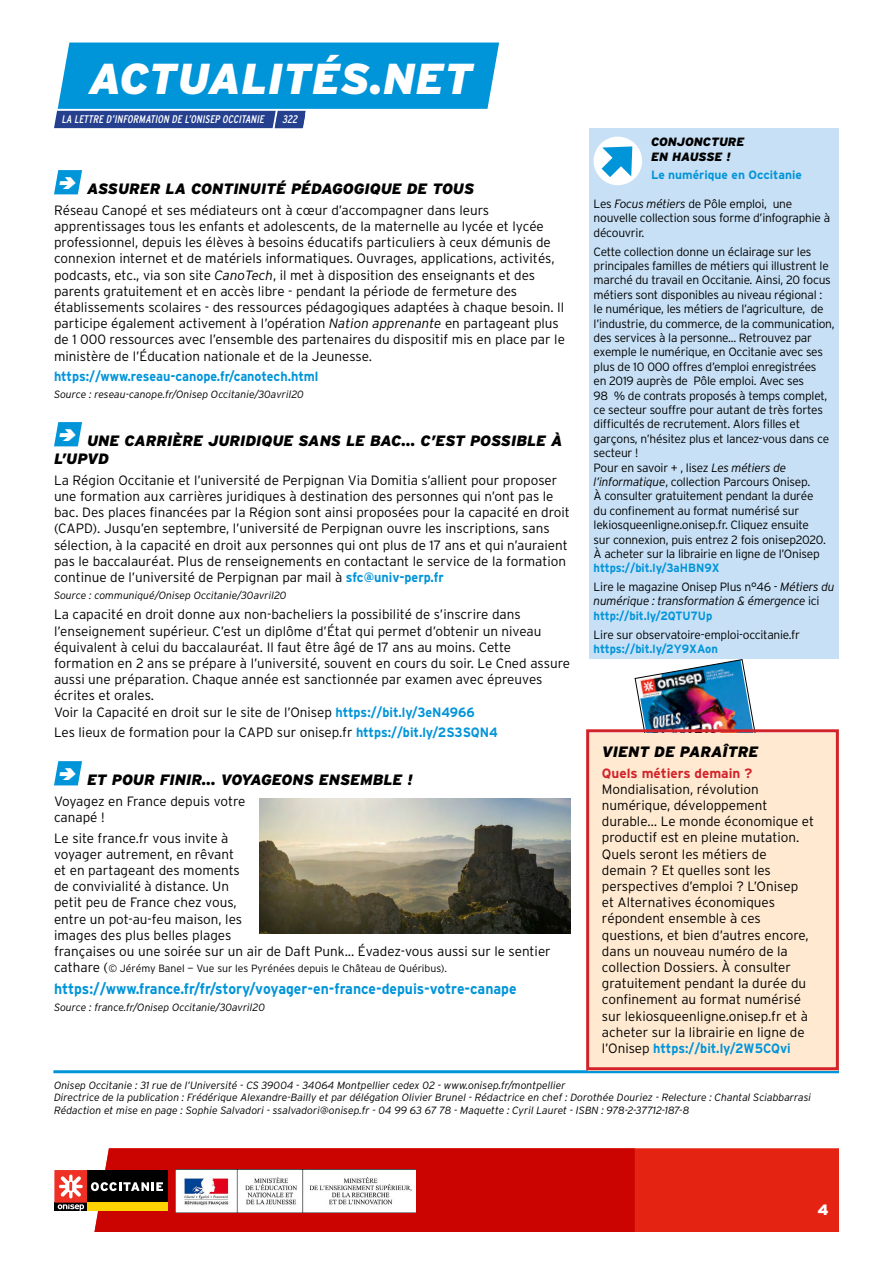
<style>
.page{position:relative;width:893px;height:1263px;background:#fff}
.page>*{position:absolute;margin:0;border:0;box-sizing:border-box;transform-origin:0 0}
.t1{font:italic 900 43.2px "Interstate";color:#fff}
.t2{font:italic 900 15px/18px "Interstate";color:#000}
.t3{font:700 15px "Interstate";color:#0094d9;scale:.93 1}
.t4{font:900 15px "Interstate";color:#fff}
.t5{font:300 13.5px/16.2px "Interstate";color:#000}
.t6{font:700 13.5px "Interstate";color:#0094d9;scale:.93 1}
.t7{font:700 13.5px "Interstate";color:#d2232a}
.t8{font:300 12px/14.4px "Interstate";letter-spacing:-.02em;color:#000}
.t9{font:italic 300 12px/14.4px "Interstate";letter-spacing:-.02em;color:#000}
.t10{font:700 12px "Interstate";color:#0094d9}
.t11{font:700 12px "Interstate";color:#0094d9;scale:.93 1}
.t12{font:italic 900 12px/14.4px "Interstate";color:#000}
.t13{font:italic condensed 11.1px "Interstate";color:#fff}
.t14{font:italic 300 10.5px/12.6px "Interstate";color:#000}
.t15{font:300 10.5px "Interstate";color:#000}
.s1{font-style:italic}
.s2{font-weight:700;color:#0094d9}
.s3{font-size:13.5px}
.s4{font-style:normal}
.s5{font-weight:700;font-style:normal;color:#0094d9}
</style>
<div class="page">
<svg style="left:54px;top:43px;width:445px;height:85px;background:#2799d5"></svg>
<hr style="left:53px;top:1070px;width:786px;height:3px;background:#0094d9">
<div style="left:589px;top:128px;width:250px;height:530px;background:#c7e0f5"></div>
<div style="left:594px;top:137px;width:48px;height:48px;background:#fff;border-radius:50%"></div>
<svg style="left:593px;top:139px;width:47px;height:46px"></svg>
<img style="left:634px;top:659px;width:121px;height:70px">
<div style="left:588px;top:733px;width:249px;height:337px;background:#ffead1"></div>
<div style="left:586px;top:729px;width:253px;height:341px;border:3px solid #d2232a"></div>
<svg style="left:94px;top:1148px;width:745px;height:84px;background:#d3120a"></svg>
<svg style="left:55px;top:1203px;width:32px;height:8px"></svg>
<div style="left:87px;top:1170px;width:81px;height:33px;background:#000"></div>
<div style="left:87px;top:1203px;width:81px;height:8px;background:#ffd400"></div>
<div style="left:55px;top:1170px;width:32px;height:33px;background:#ee3124"></div>
<svg style="left:59px;top:1174px;width:24px;height:24px"></svg>
<svg style="left:58px;top:1204px;width:26px;height:7px"></svg>
<svg style="left:91px;top:1182px;width:72px;height:9px"></svg>
<img style="left:175px;top:1170px;width:241px;height:42px">
<img style="left:260px;top:798px;width:310px;height:136px">
<svg style="left:54px;top:170px;width:28px;height:24px"></svg>
<svg style="left:54px;top:422px;width:28px;height:24px"></svg>
<svg style="left:54px;top:761px;width:28px;height:24px"></svg>
<h1 class="t1" style="left:89px;top:53px;width:386px">ACTUALITÉS.NET</h1>
<p class="t13" style="left:62px;top:113px;width:183px">LA LETTRE D’INFORMATION DE L’ONISEP OCCITANIE</p>
<p class="t13" style="left:282px;top:113px;width:19px">322</p>
<p class="t2" style="left:87px;top:180px;width:389px">ASSURER LA CONTINUITÉ PÉDAGOGIQUE DE TOUS</p>
<p class="t5" style="left:54px;top:202px;width:512px">Réseau Canopé et ses médiateurs ont à cœur d’accompagner dans leurs apprentissages tous les enfants et adolescents, de la maternelle au lycée et lycée professionnel, depuis les élèves à besoins éducatifs particuliers à ceux démunis de connexion internet et de matériels informatiques. Ouvrages, applications, activités, podcasts, etc., via son site <span class="s1">CanoTech</span>, il met à disposition des enseignants et des parents gratuitement et en accès libre - pendant la période de fermeture des établissements scolaires - des ressources pédagogiques adaptées à chaque besoin. Il participe également activement à l’opération <span class="s1">Nation apprenante</span> en partageant plus de 1 000 ressources avec l’ensemble des partenaires du dispositif mis en place par le ministère de l’Éducation nationale et de la Jeunesse.</p>
<p class="t6" style="left:54px;top:368px;width:286px">https://www.reseau-canope.fr/canotech.html</p>
<p class="t14" style="left:54px;top:388px;width:251px">Source : reseau-canope.fr/Onisep Occitanie/30avril20</p>
<p class="t2" style="left:54px;top:432px;width:510px;text-indent:33px">UNE CARRIÈRE JURIDIQUE SANS LE BAC... C’EST POSSIBLE À<br>L’UPVD</p>
<p class="t5" style="left:54px;top:472px;width:517px">La Région Occitanie et l’université de Perpignan Via Domitia s’allient pour proposer une formation aux carrières juridiques à destination des personnes qui n’ont pas le bac. Des places financées par la Région sont ainsi proposées pour la capacité en droit (CAPD). Jusqu’en septembre, l’université de Perpignan ouvre les inscriptions, sans sélection, à la capacité en droit aux personnes qui ont plus de 17 ans et qui n’auraient pas le baccalauréat. Plus de renseignements en contactant le service de la formation continue de l’université de Perpignan par mail à <span class="s2">sfc@univ-perp.fr</span></p>
<p class="t14" style="left:54px;top:589px;width:234px">Source : communiqué/Onisep Occitanie/30avril20</p>
<p class="t5" style="left:54px;top:606px;width:518px">La capacité en droit donne aux non-bacheliers la possibilité de s’inscrire dans l’enseignement supérieur. C’est un diplôme d’État qui permet d’obtenir un niveau équivalent à celui du baccalauréat. Il faut être âgé de 17 ans au moins. Cette formation en 2 ans se prépare à l’université, souvent en cours du soir. Le Cned assure aussi une préparation. Chaque année est sanctionnée par examen avec épreuves écrites et orales.<br>Voir la Capacité en droit sur le site de l’Onisep <span class="s2">https://bit.ly/3eN4966</span></p>
<p class="t5" style="left:54px;top:724px;width:446px">Les lieux de formation pour la CAPD sur onisep.fr <span class="s2">https://bit.ly/2S3SQN4</span></p>
<p class="t2" style="left:87px;top:771px;width:327px">ET POUR FINIR... VOYAGEONS ENSEMBLE !</p>
<p class="t5" style="left:54px;top:793px;width:193px">Voyagez en France depuis votre canapé !</p>
<p class="t5" style="left:54px;top:829px;width:498px">Le site france.fr vous invite à<br>voyager autrement, en rêvant<br>et en partageant des moments<br>de convivialité à distance. Un<br>petit peu de France chez vous,<br>entre un pot-au-feu maison, les<br>images des plus belles plages<br>françaises ou une soirée sur un air de Daft Punk... Évadez-vous aussi sur le sentier</p>
<p class="t15" style="left:54px;top:962px;width:395px"><span class="s3">cathare (</span>© Jérémy Banel — Vue sur les Pyrénées depuis le Château de Quéribus).</p>
<p class="t3" style="left:54px;top:980px;width:499px">https://www.france.fr/fr/story/voyager-en-france-depuis-votre-canape</p>
<p class="t14" style="left:54px;top:1001px;width:213px">Source : france.fr/Onisep Occitanie/30avril20</p>
<p class="t12" style="left:651px;top:135px;width:95px">CONJONCTURE<br>EN HAUSSE !</p>
<p class="t10" style="left:651px;top:168px;width:152px">Le numérique en Occitanie</p>
<p class="t8" style="left:594px;top:197px;width:238px">Les <span class="s1">Focus métiers</span> de Pôle emploi, une nouvelle collection sous forme d’infographie à découvrir.</p>
<p class="t8" style="left:594px;top:244px;width:243px">Cette collection donne un éclairage sur les principales familles de métiers qui illustrent le marché du travail en Occitanie. Ainsi, 20 focus métiers sont disponibles au niveau régional :<br>le numérique, les métiers de l’agriculture, de l’industrie, du commerce, de la communication, des services à la personne... retrouvez par exemple le numérique, en Occitanie avec ses plus de 10 000 offres d’emploi enregistrées<br>en 2019 auprès de Pôle emploi. Avec ses<br>98 % de contrats proposés à temps complet, ce secteur souffre pour autant de très fortes difficultés de recrutement. Alors filles et garçons, n’hésitez plus et lancez-vous dans ce secteur !<br>Pour en savoir + , lisez <span class="s1">Les métiers de l’informatique</span>, collection Parcours Onisep.<br>À consulter gratuitement pendant la durée<br>du confinement au format numérisé sur lekiosqueenligne.onisep.fr. Cliquez ensuite<br>sur connexion, puis entrez 2 fois onisep2020.<br>À acheter sur la librairie en ligne de l’Onisep</p>
<p class="t8" style="left:594px;top:559px;width:242px;line-height:18.6px"><span class="s2">https://bit.ly/3aHBN9X<br></span>Lire le magazine Onisep Plus n°46 - <span class="s1">Métiers du</span></p>
<p class="t9" style="left:594px;top:594px;width:228px">numérique : transformation &amp; émergence <span class="s4">ici </span><span class="s5">http://bit.ly/2QTU7Up</span></p>
<p class="t8" style="left:594px;top:627px;width:208px">Lire sur observatoire-emploi-occitanie.fr</p>
<p class="t11" style="left:594px;top:641px;width:135px">https://bit.ly/2Y9XAon</p>
<p class="t2" style="left:602px;top:743px;width:158px">VIENT DE PARAÎTRE</p>
<p class="t7" style="left:602px;top:764px;width:152px">Quels métiers demain ?</p>
<p class="t5" style="left:602px;top:781px;width:214px">Mondialisation, révolution numérique, développement durable… Le monde économique et productif est en pleine mutation.<br>Quels seront les métiers de demain ? Et quelles sont les perspectives d’emploi ? L’Onisep<br>et Alternatives économiques répondent ensemble à ces questions, et bien d’autres encore, dans un nouveau numéro de la collection Dossiers. À consulter gratuitement pendant la durée du confinement au format numérisé sur lekiosqueenligne.onisep.fr et à acheter sur la librairie en ligne de l’Onisep <span class="s2">https://bit.ly/2W5CQvi</span></p>
<p class="t14" style="left:54px;top:1078px;width:759px">Onisep Occitanie : 31 rue de l’Université - CS 39004 - 34064 Montpellier cedex 02 - www.onisep.fr/montpellier<br>Directrice de la publication : Frédérique Alexandre-Bailly et par délégation Olivier Brunel - Rédactrice en chef : Dorothée Douriez - Relecture : Chantal Sciabbarrasi<br>Rédaction et mise en page : Sophie Salvadori - ssalvadori@onisep.fr - 04 99 63 67 78 - Maquette : Cyril Lauret - ISBN : 978-2-37712-187-8</p>
<p class="t4" style="left:817px;top:1200px;width:13px">4</p>
</div>
